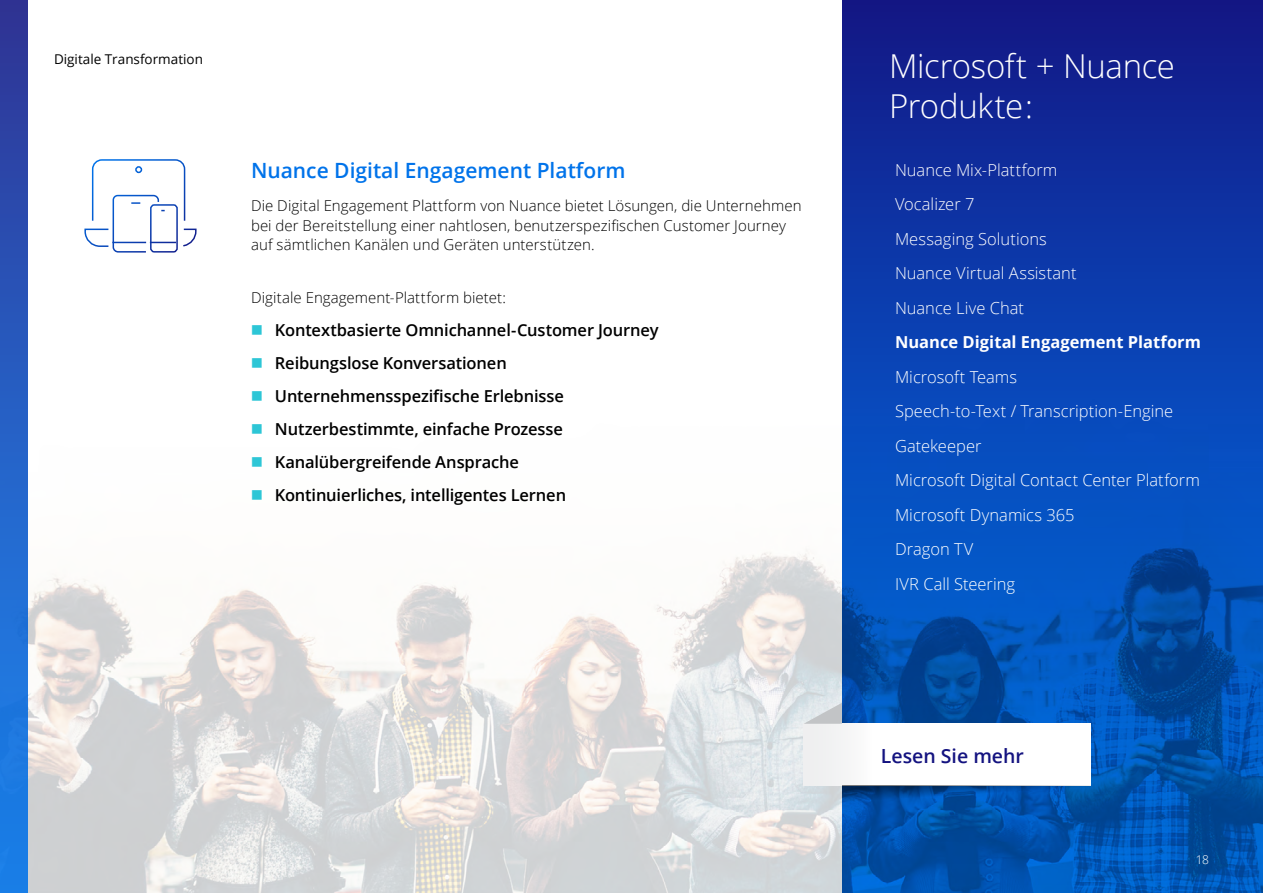
<style>
.page{position:relative;width:1263px;height:893px;background:#fff}
.page>*{position:absolute;margin:0;border:0;box-sizing:border-box;transform-origin:0 0}
.t1{font:300 33px/40.8px "Open Sans";letter-spacing:-.01em;color:#fff}
.t2{font:600 21px "Open Sans";color:#0073ea}
.t3{font:600 19.5px "Open Sans";color:#141380}
.t4{font:300 16.5px/34.5px "Open Sans";color:#fff}
.t5{font:600 16.5px "Open Sans";letter-spacing:-.01em;color:#000}
.t6{font:700 16.5px "Open Sans";color:#fff}
.t7{font:300 15px/19.5px "Open Sans";letter-spacing:.005em;color:#000}
.t8{font:13.5px "Open Sans";color:#000}
.t9{font:300 12px "Open Sans";color:#fff}
.s1{color:#2dc6d6}
</style>
<div class="page">
<img style="left:27px;top:289px;width:815px;height:604px">
<svg style="left:842px;top:0;width:421px;height:893px;background:#0841ab"></svg>
<div style="left:0;top:0;width:27px;height:893px;background:linear-gradient(to bottom,#303898,#1a86f0)"></div>
<div style="left:804px;top:724px;width:286px;height:61px;background:linear-gradient(to right,#f6f6f7,#fff)"></div>
<svg style="left:804px;top:703px;width:38px;height:21px"></svg>
<svg style="left:842px;top:785px;width:248px;height:22px;background:#0751a3"></svg>
<svg style="left:84px;top:159px;width:113px;height:94px"></svg>
<p class="t8" style="left:54px;top:50px;width:150px">Digitale Transformation</p>
<p class="t2" style="left:251px;top:156px;width:376px">Nuance Digital Engagement Platform</p>
<p class="t7" style="left:251px;top:195px;width:552px">Die Digital Engagement Plattform von Nuance bietet Lösungen, die Unternehmen bei der Bereitstellung einer nahtlosen, benutzerspezifischen Customer Journey auf sämtlichen Kanälen und Geräten unterstützen.</p>
<p class="t7" style="left:251px;top:287px;width:257px">Digitale Engagement-Plattform bietet:</p>
<p class="t5" style="left:251px;top:318px;width:409px"><span class="s1">■</span> Kontextbasierte Omnichannel-Customer Journey</p>
<p class="t5" style="left:251px;top:351px;width:257px"><span class="s1">■</span> Reibungslose Konversationen</p>
<p class="t5" style="left:251px;top:384px;width:315px"><span class="s1">■</span> Unternehmensspezifische Erlebnisse</p>
<p class="t5" style="left:251px;top:417px;width:314px"><span class="s1">■</span> Nutzerbestimmte, einfache Prozesse</p>
<p class="t5" style="left:251px;top:450px;width:270px"><span class="s1">■</span> Kanalübergreifende Ansprache</p>
<p class="t5" style="left:251px;top:483px;width:317px"><span class="s1">■</span> Kontinuierliches, intelligentes Lernen</p>
<h1 class="t1" style="left:889px;top:44px;width:287px">Microsoft + Nuance<br>Produkte:</h1>
<p class="t4" style="left:895px;top:152px;width:183px">Nuance Mix-Plattform<br>Vocalizer 7<br>Messaging Solutions<br>Nuance Virtual Assistant<br>Nuance Live Chat</p>
<p class="t6" style="left:895px;top:331px;width:307px">Nuance Digital Engagement Platform</p>
<p class="t4" style="left:895px;top:359px;width:306px">Microsoft Teams<br>Speech-to-Text / Transcription-Engine<br>Gatekeeper<br>Microsoft Digital Contact Center Platform<br>Microsoft Dynamics 365<br>Dragon TV<br>IVR Call Steering</p>
<p class="t3" style="left:881px;top:742px;width:145px">Lesen Sie mehr</p>
<p class="t9" style="left:1196px;top:851px;width:15px">18</p>
</div>
